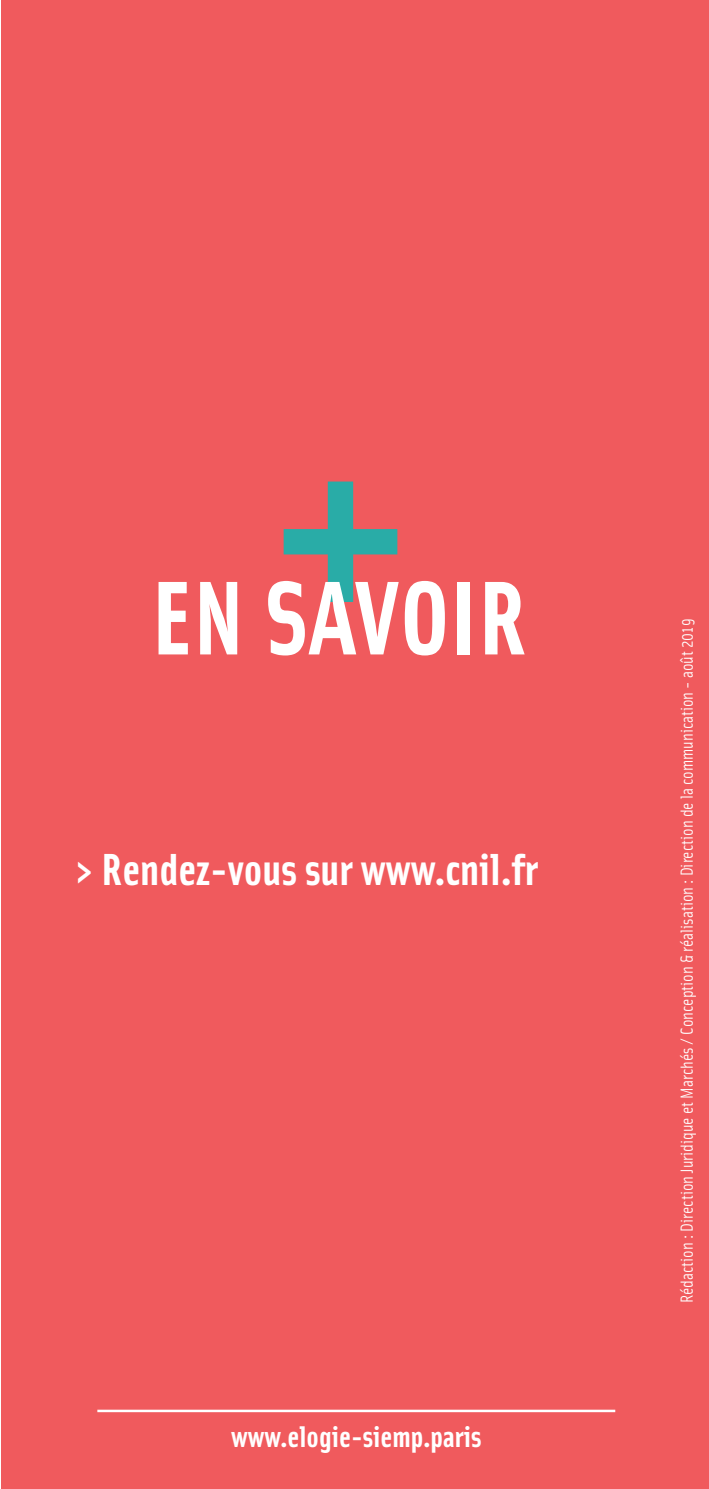
<style>
.page{position:relative;width:709px;height:1489px;background:#fff}
.page>*{position:absolute;margin:0;border:0;box-sizing:border-box;transform-origin:0 0}
.t1{font:700 334.25px "Solex";color:#29aca7}
.t2{font:700 105px "Solex";color:#fff}
.t3{font:700 45px "Solex";color:#fff}
.t4{font:700 30px "Solex";color:#fff}
.t5{font:17.5px "Solex";color:#fff}
</style>
<div class="page">
<div style="left:2px;top:0;width:707px;height:1488px;background:#f05a5d"></div>
<hr style="left:97px;top:1409px;width:518px;height:2px;background:#fff">
<h1 class="t1" style="left:268px;top:299px;width:145px">+</h1>
<h2 class="t2" style="left:151px;top:549px;width:378px">EN SAVOIR</h2>
<h3 class="t3" style="left:76px;top:839px;width:463px">&gt; Rendez-vous sur www.cnil.fr</h3>
<h3 class="t4" style="left:231px;top:1416px;width:252px">www.elogie-siemp.paris</h3>
<p class="t5" style="left:675px;top:1303px;width:686px;rotate:-90deg">Rédaction : Direction Juridique et Marchés / Conception &amp; réalisation : Direction de la communication - août 2019</p>
</div>
